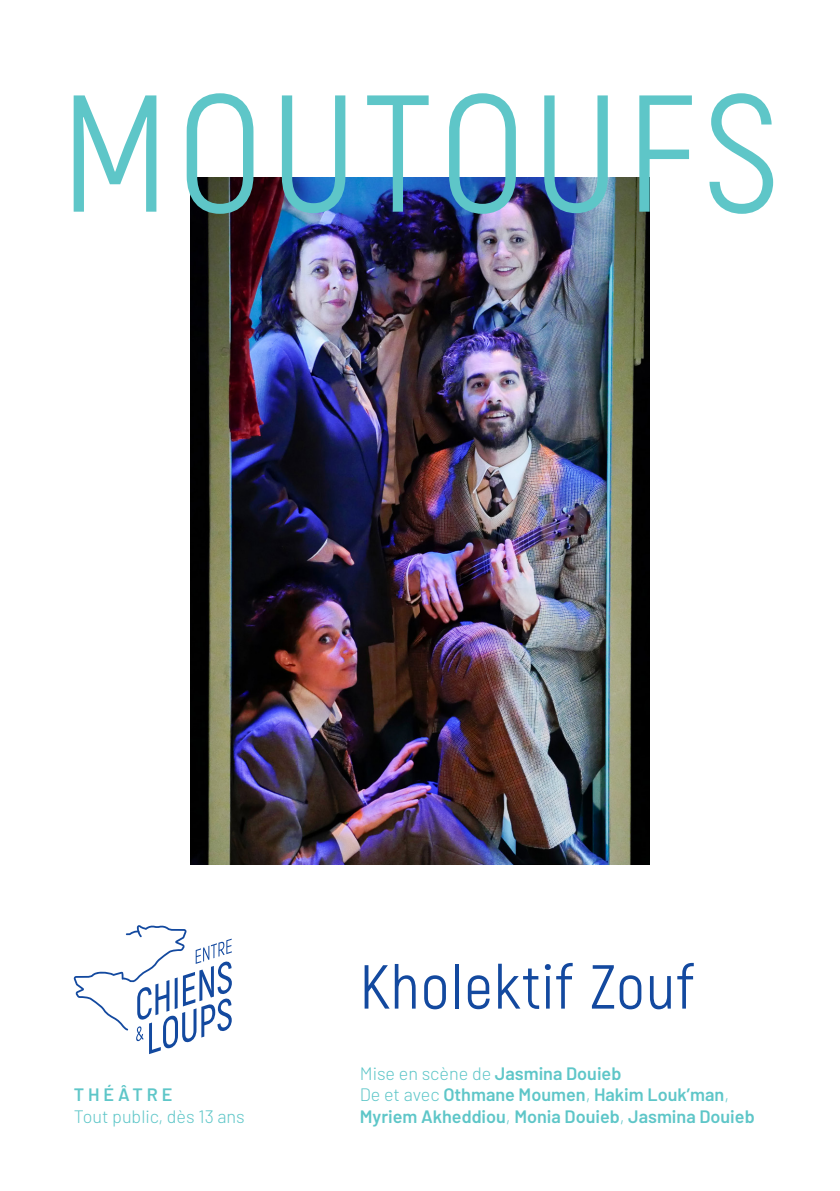
<style>
.page{position:relative;width:840px;height:1191px;background:#fff}
.page>*{position:absolute;margin:0;border:0;box-sizing:border-box;transform-origin:0 0}
.t1{font:166px "Akrobat";letter-spacing:.045em;color:#5ec6c8}
.t2{font:62px "Akrobat";letter-spacing:.025em;color:#13499f}
.t3{font:600 18px/21.6px "Barlow";color:#5ec6c8}
.t4{font:300 18px "Barlow";color:#5ec6c8}
.t5{font:600 18px "Barlow";letter-spacing:.215em;color:#5ec6c8}
.s1{font-weight:300}
</style>
<div class="page">
<img style="left:191px;top:177px;width:457px;height:687px">
<svg style="left:74px;top:925px;width:158px;height:129px"></svg>
<h1 class="t1" style="left:61px;top:55px;width:719px">MOUTOUFS</h1>
<p class="t5" style="left:74px;top:1083px;width:100px">THÉÂTRE</p>
<p class="t4" style="left:74px;top:1105px;width:172px">Tout public, dès 13 ans</p>
<h2 class="t2" style="left:359px;top:950px;width:336px">Kholektif Zouf</h2>
<p class="t3" style="left:359px;top:1062px;width:396px"><span class="s1">Mise en scène de</span> Jasmina Douieb<br><span class="s1">De et avec</span> Othmane Moumen<span class="s1">,</span> Hakim Louk’man<span class="s1">,<br></span>Myriem Akheddiou<span class="s1">,</span> Monia Douieb<span class="s1">,</span> Jasmina Douieb</p>
</div>
